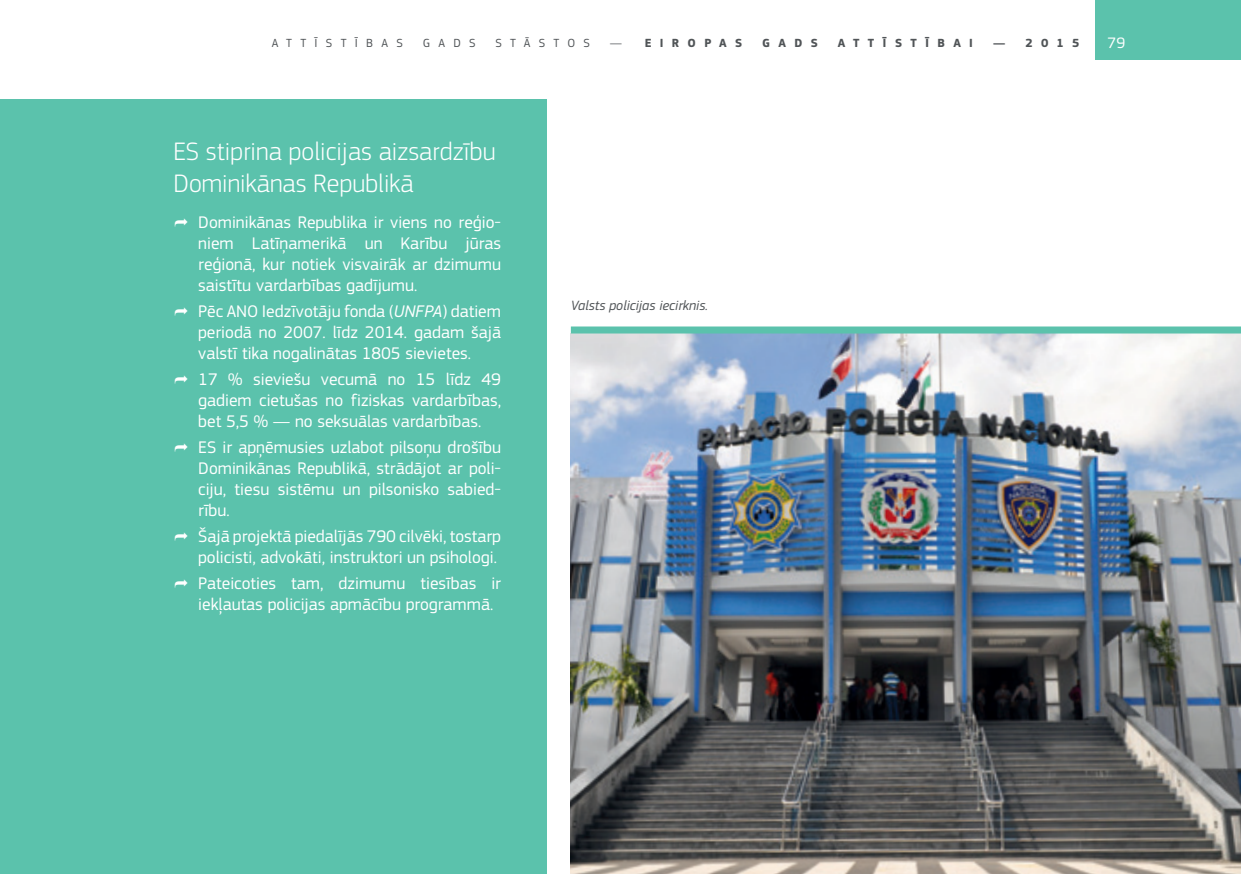
<style>
.page{position:relative;width:1241px;height:874px;background:#fff}
.page>*{position:absolute;margin:0;border:0;box-sizing:border-box;transform-origin:0 0}
.box_title{font:300 26.25px/31.5px "EC Square Sans Pro";color:#fff}
.t1{font:17.5px/21px "EC Square Sans Pro";color:#fff;text-align:justify}
.t2{font:15.75px "EC Square Sans Pro";color:#fff}
.t3{font:italic 14px "EC Square Sans Pro";color:#505457}
.t4{font:700 12.25px "EC Square Sans Pro";letter-spacing:.675em;color:#505457}
.t5{font:12.25px "EC Square Sans Pro";letter-spacing:.675em;color:#505457}
.s1{font-weight:400}
.s2{font-style:italic}
</style>
<div class="page">
<div style="left:1095px;top:0;width:145px;height:60px;background:#5bc2ac"></div>
<img style="left:570px;top:333px;width:670px;height:540px">
<div style="left:570px;top:326px;width:670px;height:7px;background:#5bc2ac"></div>
<div style="left:0;top:99px;width:546px;height:774px;background:#5bc2ac"></div>
<p class="t5" style="left:272px;top:36px;width:132px">ATTĪSTĪBAS</p>
<p class="t5" style="left:422px;top:36px;width:54px">GADS</p>
<p class="t5" style="left:495px;top:36px;width:96px">STĀSTOS</p>
<p class="t4" style="left:610px;top:36px;width:134px"><span class="s1">—</span> EIROPAS</p>
<p class="t4" style="left:762px;top:36px;width:57px">GADS</p>
<p class="t4" style="left:837px;top:36px;width:136px">ATTĪSTĪBAI</p>
<p class="t4" style="left:992px;top:36px;width:88px">— 2015</p>
<p class="t2" style="left:1107px;top:34px;width:19px">79</p>
<p class="box_title" style="left:173px;top:136px;width:323px">ES stiprina policijas aizsardzību<br>Dominikānas Republikā</p>
<p class="t1" style="left:198px;top:211px;width:304px">Dominikānas Republika ir viens no reģio&shy;niem Latīņamerikā un Karību jūras reģionā, kur notiek visvairāk ar dzimumu saistītu vardarbības gadījumu.</p>
<p class="t1" style="left:198px;top:300px;width:304px">Pēc ANO Iedzīvotāju fonda (<span class="s2">UNFPA</span>) datiem periodā no 2007. līdz 2014. gadam šajā valstī tika nogalinātas 1805 sievietes.</p>
<p class="t1" style="left:198px;top:368px;width:304px">17 % sieviešu vecumā no 15 līdz 49 gadiem cietušas no fiziskas vardarbības, bet 5,5 % — no seksuālas vardarbības.</p>
<p class="t1" style="left:198px;top:436px;width:304px">ES ir apņēmusies uzlabot pilsoņu drošību Dominikānas Republikā, strādājot ar poli&shy;ciju, tiesu sistēmu un pilsonisko sabied&shy;rību.</p>
<p class="t1" style="left:198px;top:525px;width:304px">Šajā projektā piedalījās 790 cilvēki, tostarp policisti, advokāti, instruktori un psihologi.</p>
<p class="t1" style="left:198px;top:572px;width:304px">Pateicoties tam, dzimumu tiesības ir iekļautas policijas apmācību programmā.</p>
<p class="t3" style="left:570px;top:297px;width:139px">Valsts policijas iecirknis.</p>
</div>
